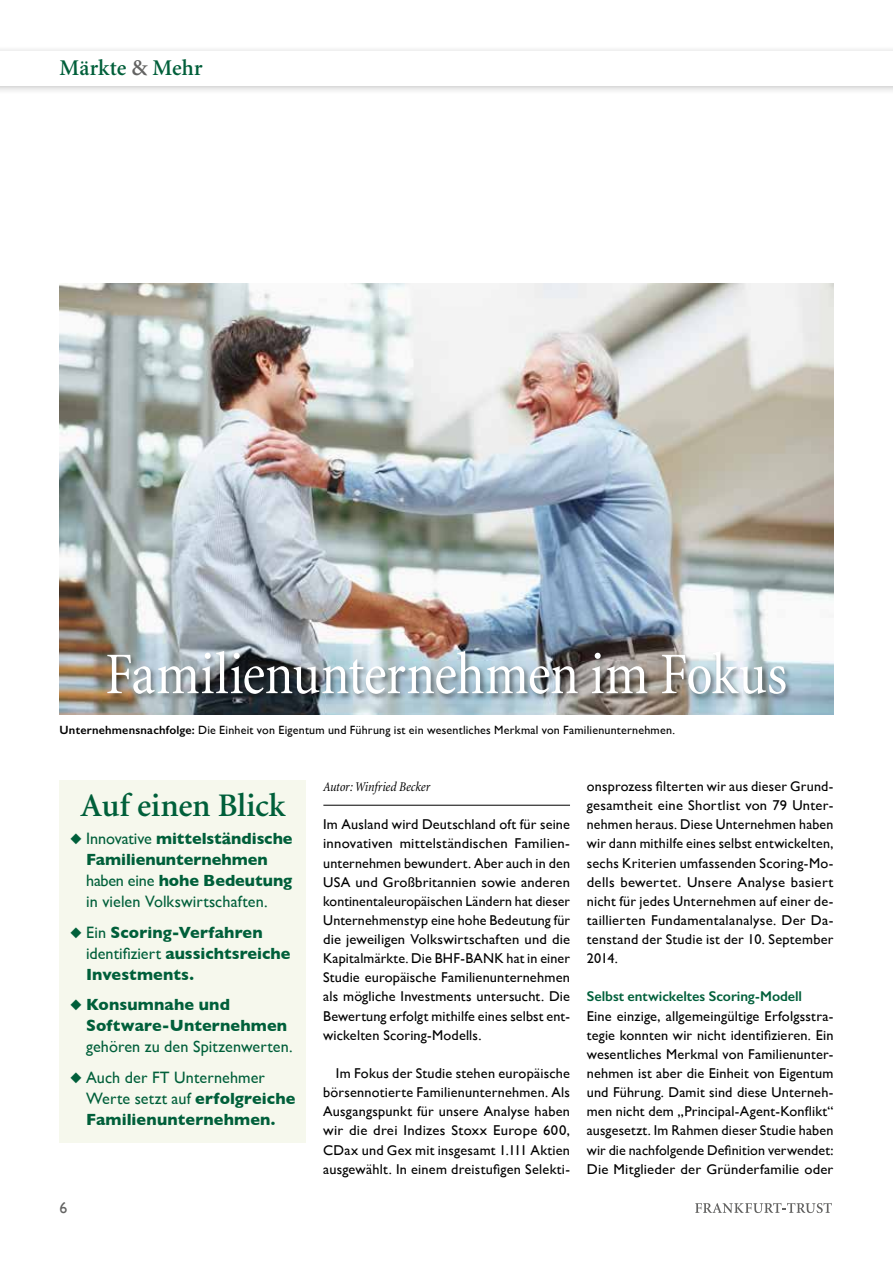
<style>
.page{position:relative;width:893px;height:1263px;background:#fff}
.page>*{position:absolute;margin:0;border:0;box-sizing:border-box;transform-origin:0 0}
.t1{font:condensed 60px "Minion";letter-spacing:-.01em;color:#fff}
.t2{font:600 33px "Minion";color:#005f3a}
.t3{font:600 22.5px "Minion";color:#005f3a}
.t4{font:700 16.5px/21px "Gill Sans";letter-spacing:.005em;color:#005f3a}
.t5{font:16.5px/21px "Gill Sans";letter-spacing:.005em;color:#005f3a}
.t6{font:15.75px "Gill Sans";color:#636362}
.t7{font:14.25px/19.2px "Gill Sans";letter-spacing:.015em;color:#000;text-align:justify}
.t8{font:600 14.25px "Gill Sans";color:#005f3a}
.t9{font:italic condensed 13.5px "Minion";letter-spacing:-.01em;color:#000}
.t10{font:12px "Gill Sans";letter-spacing:.015em;color:#000}
.s1{color:#636362}
.s2{font-weight:600}
.s3{font-weight:400}
.s4{font-weight:700}
</style>
<div class="page">
<svg style="left:695px;top:1203px;width:137px;height:10px"></svg>
<div style="left:0;top:45px;width:893px;height:51px;background:#000;opacity:.25"></div>
<div style="left:0;top:51px;width:893px;height:34px;background:#fff"></div>
<div style="left:60px;top:780px;width:246px;height:363px;background:#f6f8ed"></div>
<img style="left:60px;top:283px;width:773px;height:431px">
<hr style="left:323px;top:805px;width:247px;height:1px;background:#000">
<div style="left:106px;top:649px;width:687px;height:52px;background:#000;opacity:.45"></div>
<h3 class="t3" style="left:60px;top:57px;width:145px">Märkte <span class="s1">&amp;</span> Mehr</h3>
<h1 class="t1" style="left:105px;top:643px;width:684px">Familienunternehmen im Fokus</h1>
<p class="t10" style="left:60px;top:722px;width:617px"><span class="s2">Unternehmensnachfolge:</span> Die Einheit von Eigentum und Führung ist ein wesentliches Merkmal von Familienunternehmen.</p>
<h2 class="t2" style="left:81px;top:788px;width:206px">Auf einen Blick</h2>
<p class="t4" style="left:86px;top:828px;width:208px;text-indent:-16px">◆ <span class="s3">Innovative</span> mittelständische<br>Familienunternehmen <span class="s3">haben eine</span> hohe Bedeutung <span class="s3">in vielen Volkswirtschaften.</span></p>
<p class="t4" style="left:86px;top:921px;width:206px;text-indent:-16px">◆ <span class="s3">Ein</span> Scoring-Verfahren <span class="s3">identifiziert</span> aussichtsreiche<br>Investments.</p>
<p class="t4" style="left:86px;top:994px;width:202px;text-indent:-16px">◆ Konsumnahe und<br>Software-Unternehmen</p>
<p class="t5" style="left:86px;top:1036px;width:208px">gehören zu den Spitzenwerten.</p>
<p class="t5" style="left:86px;top:1066px;width:211px;text-indent:-16px">◆ Auch der FT Unternehmer<br>Werte setzt auf <span class="s4">erfolgreiche<br>Familienunternehmen.</span></p>
<p class="t6" style="left:60px;top:1198px;width:9px">6</p>
<p class="t9" style="left:323px;top:780px;width:108px">Autor: Winfried Becker</p>
<p class="t7" style="left:587px;top:776px;width:248px">onsprozess filterten wir aus dieser Grund&shy;gesamtheit eine Shortlist von 79 Unter&shy;nehmen heraus. Diese Unternehmen haben wir dann mithilfe eines selbst entwickelten, sechs Kriterien umfassenden Scoring-Mo&shy;dells bewertet. Unsere Analyse basiert nicht für jedes Unternehmen auf einer de&shy;taillierten Fundamentalanalyse. Der Da&shy;tenstand der Studie ist der 10. September 2014.</p>
<p class="t8" style="left:587px;top:988px;width:217px">Selbst entwickeltes Scoring-Modell</p>
<p class="t7" style="left:587px;top:1006px;width:248px">Eine einzige, allgemeingültige Erfolgsstra&shy;tegie konnten wir nicht identifizieren. Ein wesentliches Merkmal von Familienunter&shy;nehmen ist aber die Einheit von Eigentum und Führung. Damit sind diese Unterneh&shy;men nicht dem „Principal-Agent-Konflikt“ ausgesetzt. Im Rahmen dieser Studie haben wir die nachfolgende Definition verwendet:<br>Die Mitglieder der Gründerfamilie oder</p>
<p class="t7" style="left:323px;top:815px;width:248px">Im Ausland wird Deutschland oft für seine innovativen mittelständischen Familien&shy;unternehmen bewundert. Aber auch in den USA und Großbritannien sowie anderen kontinentaleuropäischen Ländern hat dieser Unternehmenstyp eine hohe Bedeutung für die jeweiligen Volkswirtschaften und die Kapitalmärkte. Die BHF-BANK hat in einer Studie europäische Familienunternehmen als mögliche Investments untersucht. Die Bewertung erfolgt mithilfe eines selbst ent&shy;wickelten Scoring-Modells.</p>
<p class="t7" style="left:323px;top:1063px;width:248px;text-indent:13px">Im Fokus der Studie stehen europäische börsennotierte Familienunternehmen. Als Ausgangspunkt für unsere Analyse haben wir die drei Indizes Stoxx Europe 600, CDax und Gex mit insgesamt 1.111 Aktien ausgewählt. In einem dreistufigen Selekti-</p>
</div>
